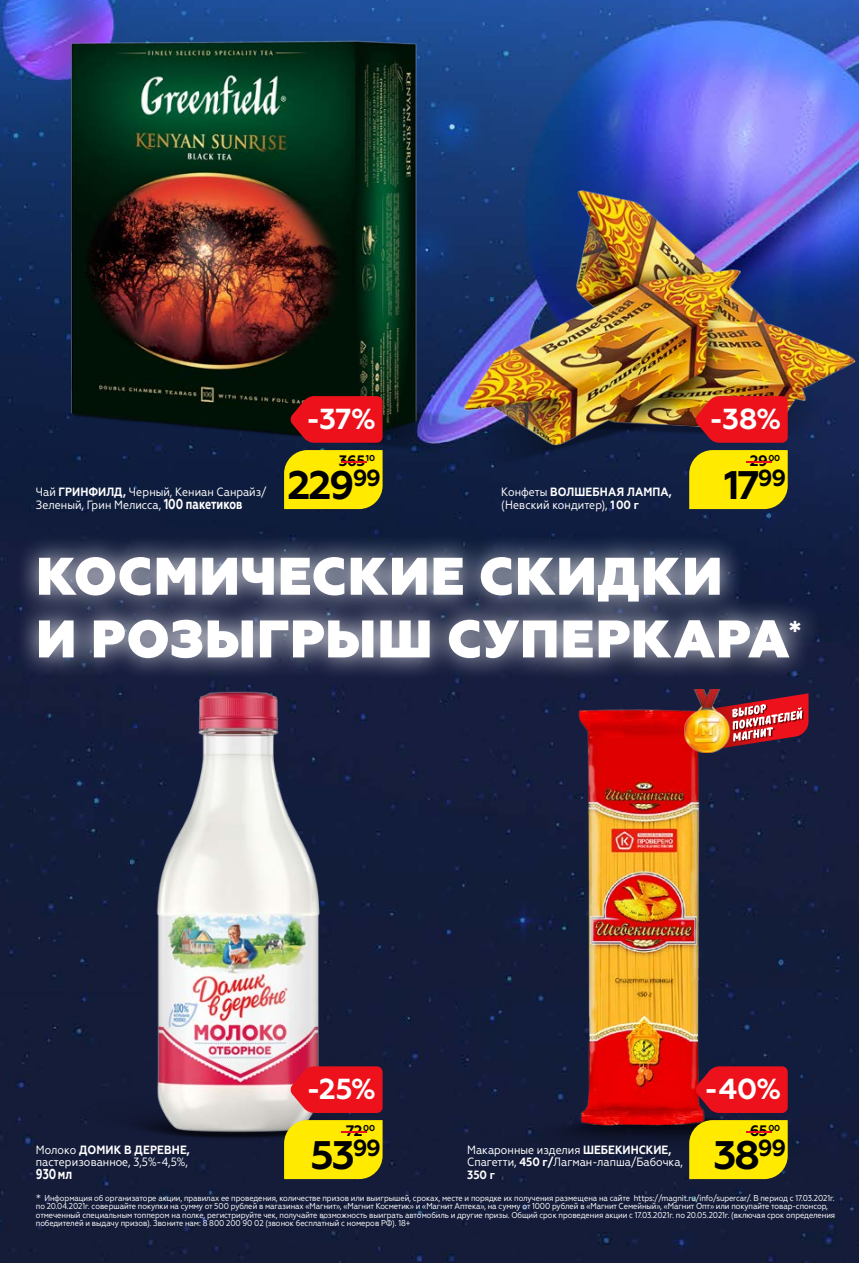
<style>
.page{position:relative;width:859px;height:1263px;background:#fff}
.page>*{position:absolute;margin:0;border:0;box-sizing:border-box;transform-origin:0 0}
.t1{font:800 52.8px/62.7px "Geometria";letter-spacing:.025em;color:#fff}
.t2{font:700 39.75px "Geometria";letter-spacing:-.055em;color:#000}
.t3{font:700 28.95px "Geometria";color:#fff}
.t4{font:700 15.15px "Geometria";letter-spacing:-.03em;color:#000}
.t5{font:700 14.4px "Geometria Narrow";color:#fff;scale:.83 1}
.t6{font:12px/12.8px "Geometria Narrow";color:#fff}
.t7{font:8.55px/8.6px "Geometria Narrow";letter-spacing:-.01em;color:#fff}
.t8{font:700 8.55px "Geometria";letter-spacing:-.03em;color:#000}
.s1{font-size:15.15px;color:#ed111c}
.s2{font-weight:700}
.s3{font-weight:700;font-size:14.4px}
.s4{font-family:"Verdana"}
</style>
<div class="page">
<img style="left:0;top:0;width:859px;height:1263px">
<div style="left:465px;top:460px;width:224px;height:40px;background:#111f43"></div>
<img style="left:464px;top:174px;width:395px;height:286px">
<div style="left:47px;top:457px;width:355px;height:26px;background:#0e1c3f"></div>
<img style="left:179px;top:373px;width:306px;height:94px">
<img style="left:27px;top:19px;width:437px;height:438px">
<img style="left:506px;top:1091px;width:306px;height:92px">
<img style="left:491px;top:695px;width:305px;height:439px">
<div style="left:15px;top:534px;width:808px;height:147px;background:#fff;opacity:.75"></div>
<img style="left:684px;top:690px;width:46px;height:62px">
<img style="left:710px;top:693px;width:98px;height:57px">
<svg style="left:284px;top:450px;width:99px;height:59px;background:#f3e002"></svg>
<svg style="left:290px;top:396px;width:93px;height:47px;background:#d4121c"></svg>
<svg style="left:689px;top:450px;width:99px;height:59px;background:#f3e003"></svg>
<svg style="left:695px;top:396px;width:93px;height:47px;background:#df181e"></svg>
<svg style="left:689px;top:1120px;width:99px;height:59px;background:#f5e002"></svg>
<svg style="left:695px;top:1066px;width:93px;height:47px;background:#dc111d"></svg>
<div style="left:81px;top:1079px;width:203px;height:80px;background:#151c39"></div>
<img style="left:112px;top:683px;width:241px;height:462px">
<svg style="left:284px;top:1120px;width:99px;height:59px;background:#f6e304"></svg>
<svg style="left:290px;top:1066px;width:93px;height:47px;background:#e71a26"></svg>
<h3 class="t3" style="left:306px;top:401px;width:72px">-37%</h3>
<h3 class="t3" style="left:709px;top:401px;width:74px">-38%</h3>
<p class="t8" style="left:333px;top:453px;width:43px"><span class="s1">-</span>10</p>
<h3 class="t4" style="left:339px;top:452px;width:28px">365</h3>
<p class="t8" style="left:738px;top:453px;width:43px"><span class="s1">-</span>00</p>
<h3 class="t4" style="left:750px;top:452px;width:19px">29</h3>
<h2 class="t2" style="left:288px;top:461px;width:95px">229<sup>99</sup></h2>
<h3 class="t6" style="left:36px;top:486px;width:232px">Чай <span class="s2">ГРИНФИЛД,</span> Черный, Кениан Санрайз/<br>Зеленый, Грин Мелисса, <span class="s3">100 пакетиков</span></h3>
<h3 class="t6" style="left:501px;top:486px;width:172px">Конфеты <span class="s2">ВОЛШЕБНАЯ ЛАМПА, </span>(Невский кондитер), <span class="s2">100 г</span></h3>
<h2 class="t2" style="left:724px;top:461px;width:63px">17<sup>99</sup></h2>
<h1 class="t1" style="left:36px;top:546px;width:767px">КОСМИЧЕСКИЕ СКИДКИ<br>И РОЗЫГРЫШ СУПЕРКАРА<sup>*</sup></h1>
<h3 class="t6" style="left:36px;top:1143px;width:155px">Молоко <span class="s2">ДОМИК В ДЕРЕВНЕ, </span>пастеризованное, 3,5%-4,5%,</h3>
<h3 class="t5" style="left:36px;top:1165px;width:45px">930мл</h3>
<h3 class="t3" style="left:307px;top:1072px;width:71px">-25%</h3>
<h3 class="t3" style="left:704px;top:1072px;width:79px">-40%</h3>
<p class="t8" style="left:333px;top:1123px;width:43px"><span class="s1">-</span>00</p>
<h3 class="t4" style="left:346px;top:1122px;width:18px">72</h3>
<p class="t8" style="left:738px;top:1123px;width:43px"><span class="s1">-</span>00</p>
<h3 class="t4" style="left:750px;top:1122px;width:20px">65</h3>
<h2 class="t2" style="left:311px;top:1131px;width:72px">53<sup>99</sup></h2>
<h3 class="t6" style="left:467px;top:1143px;width:217px">Макаронные изделия <span class="s2">ШЕБЕКИНСКИЕ,<br></span>Спагетти, <span class="s2">450 г/</span>Лагман-лапша/Бабочка,<br><span class="s2">350 г</span></h3>
<h2 class="t2" style="left:713px;top:1131px;width:74px">38<sup>99</sup></h2>
<p class="t7" style="left:36px;top:1193px;width:801px"><span class="s4">*</span> Информация об организаторе акции, правилах ее проведения, количестве призов или выигрышей, сроках, месте и порядке их получения размещена на сайте https://magnit.ru/info/supercar/. В период с 17.03.2021г. по 20.04.2021г. совершайте покупки на сумму от 500 рублей в магазинах «Магнит», «Магнит Косметик» и «Магнит Аптека», на сумму от 1000 рублей в «Магнит Семейный», «Магнит Опт» или покупайте товар-спонсор, отмеченный специальным топпером на полке, регистрируйте чек, получайте возможность выиграть автомобиль и другие призы. Общий срок проведения акции с 17.03.2021г. по 20.05.2021г. (включая срок определения победителей и выдачу призов). Звоните нам: 8 800 200 90 02 (звонок бесплатный с номеров РФ). 18+</p>
</div>
